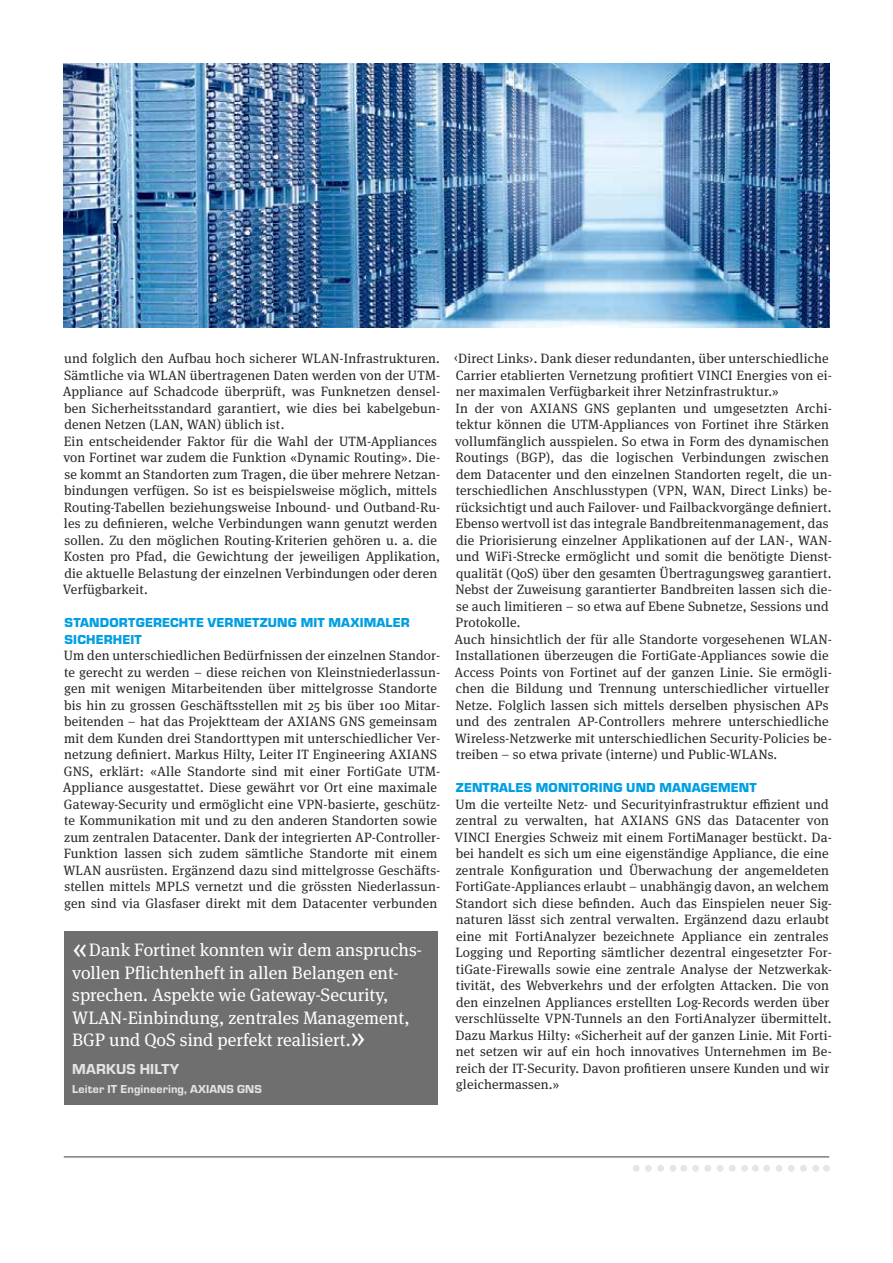
<style>
.page{position:relative;width:893px;height:1263px;background:#fff}
.page>*{position:absolute;margin:0;border:0;box-sizing:border-box;transform-origin:0 0}
.t1{font:18px/22.5px "Meta Serif OT";color:#fff}
.t2{font:15px "Eurostile Hea";letter-spacing:.01em;color:#e3e3e3}
.t3{font:13.5px/16.5px "Meta Serif OT";letter-spacing:.01em;color:#282827}
.t4{font:900 13.5px/16.5px "Eurostile";letter-spacing:.01em;color:#009fe3}
.t5{font:12px "Eurostile Hea";color:#e3e3e3}
.s1{font-size:30px}
</style>
<div class="page">
<img style="left:64px;top:64px;width:765px;height:263px">
<hr style="left:64px;top:1157px;width:765px;height:1px;background:#3c3c3b">
<div style="left:763px;top:1165px;width:7px;height:7px;background:#e6e6e6;border-radius:50%"></div>
<div style="left:775px;top:1165px;width:7px;height:7px;background:#e6e6e6;border-radius:50%"></div>
<div style="left:788px;top:1165px;width:7px;height:7px;background:#e6e6e6;border-radius:50%"></div>
<div style="left:800px;top:1165px;width:7px;height:7px;background:#e6e6e6;border-radius:50%"></div>
<div style="left:812px;top:1165px;width:7px;height:7px;background:#e6e6e6;border-radius:50%"></div>
<div style="left:823px;top:1165px;width:7px;height:7px;background:#e6e6e6;border-radius:50%"></div>
<div style="left:692px;top:1165px;width:7px;height:7px;background:#e6e6e6;border-radius:50%"></div>
<div style="left:704px;top:1165px;width:7px;height:7px;background:#e6e6e6;border-radius:50%"></div>
<div style="left:717px;top:1165px;width:6px;height:7px;background:#e6e6e6;border-radius:50%"></div>
<div style="left:729px;top:1165px;width:7px;height:7px;background:#e6e6e6;border-radius:50%"></div>
<div style="left:741px;top:1165px;width:7px;height:7px;background:#e6e6e6;border-radius:50%"></div>
<div style="left:752px;top:1165px;width:7px;height:7px;background:#e6e6e6;border-radius:50%"></div>
<div style="left:633px;top:1165px;width:7px;height:7px;background:#e6e6e6;border-radius:50%"></div>
<div style="left:645px;top:1165px;width:7px;height:7px;background:#e6e6e6;border-radius:50%"></div>
<div style="left:657px;top:1165px;width:7px;height:7px;background:#e6e6e6;border-radius:50%"></div>
<div style="left:669px;top:1165px;width:7px;height:7px;background:#e6e6e6;border-radius:50%"></div>
<div style="left:680px;top:1165px;width:7px;height:7px;background:#e6e6e6;border-radius:50%"></div>
<div style="left:64px;top:931px;width:373px;height:174px;background:#706f6f"></div>
<p class="t3" style="left:63px;top:351px;width:379px">und folglich den Aufbau hoch sicherer WLAN-Infrastrukturen.<br>Sämtliche via WLAN übertragenen Daten werden von der UTM-Appliance auf Schadcode überprüft, was Funknetzen densel&shy;ben Sicherheitsstandard garantiert, wie dies bei kabelgebun&shy;denen Netzen (LAN, WAN) üblich ist.<br>Ein entscheidender Faktor für die Wahl der UTM-Appliances von Fortinet war zudem die Funktion «Dynamic Routing». Die&shy;se kommt an Standorten zum Tragen, die über mehrere Netzan&shy;bindungen verfügen. So ist es beispielsweise möglich, mittels Routing-Tabellen beziehungsweise Inbound- und Outband-Ru&shy;les zu definieren, welche Verbindungen wann genutzt werden sollen. Zu den möglichen Routing-Kriterien gehören u. a. die Kosten pro Pfad, die Gewichtung der jeweiligen Applikation, die aktuelle Belastung der einzelnen Verbindungen oder deren Verfügbarkeit.</p>
<p class="t4" style="left:65px;top:615px;width:347px">STANDORTGERECHTE VERNETZUNG MIT MAXIMALER<br>SICHERHEIT</p>
<p class="t3" style="left:63px;top:648px;width:379px">Um den unterschiedlichen Bedürfnissen der einzelnen Standor&shy;te gerecht zu werden – diese reichen von Kleinstniederlassun&shy;gen mit wenigen Mitarbeitenden über mittelgrosse Standorte bis hin zu grossen Geschäftsstellen mit 25 bis über 100 Mitar&shy;beitenden – hat das Projektteam der AXIANS GNS gemeinsam mit dem Kunden drei Standorttypen mit unterschiedlicher Ver&shy;netzung definiert. Markus Hilty, Leiter IT Engineering AXIANS GNS, erklärt: «Alle Standorte sind mit einer FortiGate UTM-Appliance ausgestattet. Diese gewährt vor Ort eine maximale Gateway-Security und ermöglicht eine VPN-basierte, geschütz&shy;te Kommunikation mit und zu den anderen Standorten sowie zum zentralen Datacenter. Dank der integrierten AP-Controller-Funktion lassen sich zudem sämtliche Standorte mit einem WLAN ausrüsten. Ergänzend dazu sind mittelgrosse Geschäfts&shy;stellen mittels MPLS vernetzt und die grössten Niederlassun&shy;gen sind via Glasfaser direkt mit dem Datacenter verbunden</p>
<h1 class="t1" style="left:72px;top:939px;width:351px"><span class="s1">«</span>Dank Fortinet konnten wir dem anspruchs&shy;vollen Pflichtenheft in allen Belangen ent&shy;sprechen. Aspekte wie Gateway-Security, WLAN-Einbindung, zentrales Management, BGP und QoS sind perfekt realisiert.<span class="s1">»</span></h1>
<p class="t2" style="left:72px;top:1061px;width:109px">Markus Hilty</p>
<p class="t5" style="left:72px;top:1083px;width:191px">Leiter IT Engineering, AXIANS GNS</p>
<p class="t3" style="left:454px;top:351px;width:380px">‹Direct Links›. Dank dieser redundanten, über unterschiedliche Carrier etablierten Vernetzung profitiert VINCI Energies von ei&shy;ner maximalen Verfügbarkeit ihrer Netzinfrastruktur.»<br>In der von AXIANS GNS geplanten und umgesetzten Archi&shy;tektur können die UTM-Appliances von Fortinet ihre Stärken vollumfänglich ausspielen. So etwa in Form des dynamischen Routings (BGP), das die logischen Verbindungen zwischen dem Datacenter und den einzelnen Standorten regelt, die un&shy;terschiedlichen Anschlusstypen (VPN, WAN, Direct Links) be&shy;rücksichtigt und auch Failover- und Failbackvorgänge definiert.<br>Ebenso wertvoll ist das integrale Bandbreitenmanagement, das die Priorisierung einzelner Applikationen auf der LAN-, WAN&shy;und WiFi-Strecke ermöglicht und somit die benötigte Dienst&shy;qualität (QoS) über den gesamten Übertragungsweg garantiert.<br>Nebst der Zuweisung garantierter Bandbreiten lassen sich die&shy;se auch limitieren – so etwa auf Ebene Subnetze, Sessions und Protokolle.<br>Auch hinsichtlich der für alle Standorte vorgesehenen WLAN-Installationen überzeugen die FortiGate-Appliances sowie die Access Points von Fortinet auf der ganzen Linie. Sie ermögli&shy;chen die Bildung und Trennung unterschiedlicher virtueller Netze. Folglich lassen sich mittels derselben physischen APs und des zentralen AP-Controllers mehrere unterschiedliche Wireless-Netzwerke mit unterschiedlichen Security-Policies be&shy;treiben – so etwa private (interne) und Public-WLANs.</p>
<p class="t4" style="left:456px;top:780px;width:302px">ZENTRALES MONITORING UND MANAGEMENT</p>
<p class="t3" style="left:455px;top:796px;width:379px">Um die verteilte Netz- und Securityinfrastruktur effizient und zentral zu verwalten, hat AXIANS GNS das Datacenter von VINCI Energies Schweiz mit einem FortiManager bestückt. Da&shy;bei handelt es sich um eine eigenständige Appliance, die eine zentrale Konfiguration und Überwachung der angemeldeten FortiGate-Appliances erlaubt – unabhängig davon, an welchem Standort sich diese befinden. Auch das Einspielen neuer Sig&shy;naturen lässt sich zentral verwalten. Ergänzend dazu erlaubt eine mit FortiAnalyzer bezeichnete Appliance ein zentrales Logging und Reporting sämtlicher dezentral eingesetzter For&shy;tiGate-Firewalls sowie eine zentrale Analyse der Netzwerkak&shy;tivität, des Webverkehrs und der erfolgten Attacken. Die von den einzelnen Appliances erstellten Log-Records werden über verschlüsselte VPN-Tunnels an den FortiAnalyzer übermittelt.<br>Dazu Markus Hilty: «Sicherheit auf der ganzen Linie. Mit Forti&shy;net setzen wir auf ein hoch innovatives Unternehmen im Be&shy;reich der IT-Security. Davon profitieren unsere Kunden und wir gleichermassen.»</p>
</div>
